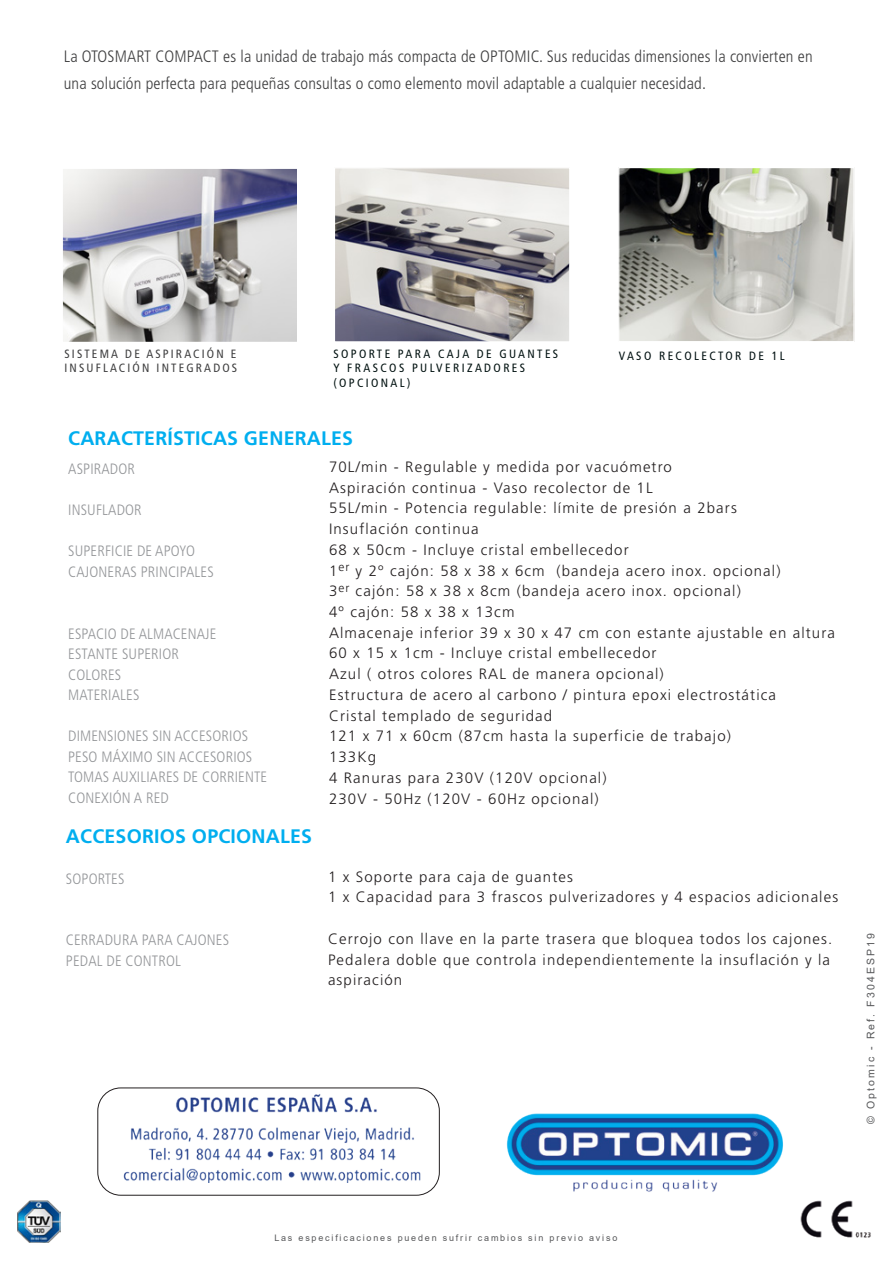
<style>
.page{position:relative;width:893px;height:1263px;background:#fff}
.page>*{position:absolute;margin:0;border:0;box-sizing:border-box;transform-origin:0 0}
.Estilo_de_párrafo_1{font:700 19.5px "Frutiger LT Std";letter-spacing:.01em;color:#00aeef}
.t1{font:300 condensed 16.5px/27px "Frutiger LT Std";letter-spacing:.01em;color:#3e3e3f}
.t2{font:300 15px "Frutiger LT Std";letter-spacing:.075em;color:#231f20}
.Estilo_de_párrafo_1-2{font:300 condensed 15px "Frutiger LT Std";letter-spacing:.01em;color:#939598}
.t3{font:condensed 12px/14.4px "Frutiger LT Std";letter-spacing:.2em;color:#001110}
.t4{font:condensed 12px/14.4px "Frutiger LT Std";letter-spacing:.18em;color:#3e3e3f}
.t5{font:condensed 12px "Frutiger LT Std";letter-spacing:.2em;color:#011011}
.t6{font:10.5px "Arial";letter-spacing:.2em;color:#57585a}
.t7{font:9px "Arial";letter-spacing:.2em;color:#57585a}
</style>
<div class="page">
<img style="left:18px;top:1200px;width:42px;height:43px">
<img style="left:800px;top:1200px;width:71px;height:38px">
<img style="left:506px;top:1113px;width:277px;height:79px">
<img style="left:336px;top:169px;width:232px;height:171px">
<div style="left:334px;top:167px;width:236px;height:175px;border:1px solid #fff"></div>
<img style="left:620px;top:169px;width:233px;height:171px">
<div style="left:618px;top:167px;width:237px;height:175px;border:1px solid #fff"></div>
<img style="left:64px;top:170px;width:232px;height:171px">
<div style="left:62px;top:168px;width:236px;height:175px;border:1px solid #fff"></div>
<img style="left:97px;top:1087px;width:343px;height:95px">
<p class="t1" style="left:64px;top:43px;width:750px">La OTOSMART COMPACT es la unidad de trabajo más compacta de OPTOMIC. Sus reducidas dimensiones la convierten en una solución perfecta para pequeñas consultas o como elemento movil adaptable a cualquier necesidad.</p>
<p class="t4" style="left:64px;top:347px;width:174px">SISTEMA DE ASPIRACIÓN E<br>INSUFLACIÓN INTEGRADOS</p>
<p class="t3" style="left:333px;top:347px;width:226px">SOPORTE PARA CAJA DE GUANTES<br>Y FRASCOS PULVERIZADORES (OPCIONAL)</p>
<p class="t5" style="left:619px;top:349px;width:168px">VASO RECOLECTOR DE 1L</p>
<p class="Estilo_de_párrafo_1" style="left:68px;top:427px;width:286px">CARACTERÍSTICAS GENERALES</p>
<p class="Estilo_de_párrafo_1-2" style="left:68px;top:461px;width:68px">ASPIRADOR</p>
<p class="Estilo_de_párrafo_1-2" style="left:68px;top:502px;width:75px">INSUFLADOR</p>
<p class="Estilo_de_párrafo_1-2" style="left:68px;top:543px;width:128px">SUPERFICIE DE APOYO</p>
<p class="Estilo_de_párrafo_1-2" style="left:68px;top:563px;width:147px">CAJONERAS PRINCIPALES</p>
<p class="t2" style="left:329px;top:458px;width:344px">70L/min - Regulable y medida por vacuómetro</p>
<p class="t2" style="left:329px;top:479px;width:325px">Aspiración continua - Vaso recolector de 1L</p>
<p class="t2" style="left:329px;top:500px;width:409px">55L/min - Potencia regulable: límite de presión a 2bars</p>
<p class="t2" style="left:329px;top:520px;width:151px">Insuflación continua</p>
<p class="t2" style="left:329px;top:541px;width:301px">68 x 50cm - Incluye cristal embellecedor</p>
<p class="t2" style="left:329px;top:562px;width:453px">1<sup>er</sup> y 2º cajón: 58 x 38 x 6cm (bandeja acero inox. opcional)</p>
<p class="t2" style="left:329px;top:583px;width:413px">3<sup>er</sup> cajón: 58 x 38 x 8cm (bandeja acero inox. opcional)</p>
<p class="t2" style="left:329px;top:603px;width:187px">4º cajón: 58 x 38 x 13cm</p>
<p class="t2" style="left:329px;top:624px;width:507px">Almacenaje inferior 39 x 30 x 47 cm con estante ajustable en altura</p>
<p class="t2" style="left:329px;top:645px;width:329px">60 x 15 x 1cm - Incluye cristal embellecedor</p>
<p class="t2" style="left:329px;top:665px;width:336px">Azul ( otros colores RAL de manera opcional)</p>
<p class="t2" style="left:329px;top:686px;width:448px">Estructura de acero al carbono / pintura epoxi electrostática</p>
<p class="t2" style="left:329px;top:707px;width:225px">Cristal templado de seguridad</p>
<p class="t2" style="left:329px;top:727px;width:403px">121 x 71 x 60cm (87cm hasta la superficie de trabajo)</p>
<p class="t2" style="left:329px;top:748px;width:49px">133Kg</p>
<p class="t2" style="left:329px;top:769px;width:279px">4 Ranuras para 230V (120V opcional)</p>
<p class="t2" style="left:329px;top:790px;width:271px">230V - 50Hz (120V - 60Hz opcional)</p>
<p class="Estilo_de_párrafo_1-2" style="left:68px;top:625px;width:150px">ESPACIO DE ALMACENAJE</p>
<p class="Estilo_de_párrafo_1-2" style="left:68px;top:645px;width:112px">ESTANTE SUPERIOR</p>
<p class="Estilo_de_párrafo_1-2" style="left:68px;top:666px;width:55px">COLORES</p>
<p class="Estilo_de_párrafo_1-2" style="left:68px;top:686px;width:73px">MATERIALES</p>
<p class="Estilo_de_párrafo_1-2" style="left:68px;top:727px;width:181px">DIMENSIONES SIN ACCESORIOS</p>
<p class="Estilo_de_párrafo_1-2" style="left:68px;top:748px;width:186px">PESO MÁXIMO SIN ACCESORIOS</p>
<p class="Estilo_de_párrafo_1-2" style="left:68px;top:768px;width:201px">TOMAS AUXILIARES DE CORRIENTE</p>
<p class="Estilo_de_párrafo_1-2" style="left:68px;top:789px;width:102px">CONEXIÓN A RED</p>
<p class="Estilo_de_párrafo_1" style="left:66px;top:825px;width:248px">ACCESORIOS OPCIONALES</p>
<p class="Estilo_de_párrafo_1-2" style="left:66px;top:870px;width:60px">SOPORTES</p>
<p class="t2" style="left:328px;top:868px;width:246px">1 x Soporte para caja de guantes</p>
<p class="t2" style="left:328px;top:889px;width:512px">1 x Capacidad para 3 frascos pulverizadores y 4 espacios adicionales</p>
<p class="t2" style="left:328px;top:930px;width:506px">Cerrojo con llave en la parte trasera que bloquea todos los cajones.</p>
<p class="t2" style="left:328px;top:951px;width:504px">Pedalera doble que controla independientemente la insuflación y la</p>
<p class="t2" style="left:328px;top:971px;width:76px">aspiración</p>
<p class="Estilo_de_párrafo_1-2" style="left:66px;top:932px;width:165px">CERRADURA PARA CAJONES</p>
<p class="Estilo_de_párrafo_1-2" style="left:66px;top:952px;width:117px">PEDAL DE CONTROL</p>
<p class="t6" style="left:863px;top:1124px;width:192px;rotate:-90deg">© Optomic - Ref. F304ESP19</p>
<p class="t7" style="left:274px;top:1232px;width:344px">Las especificaciones pueden sufrir cambios sin previo aviso</p>
</div>
